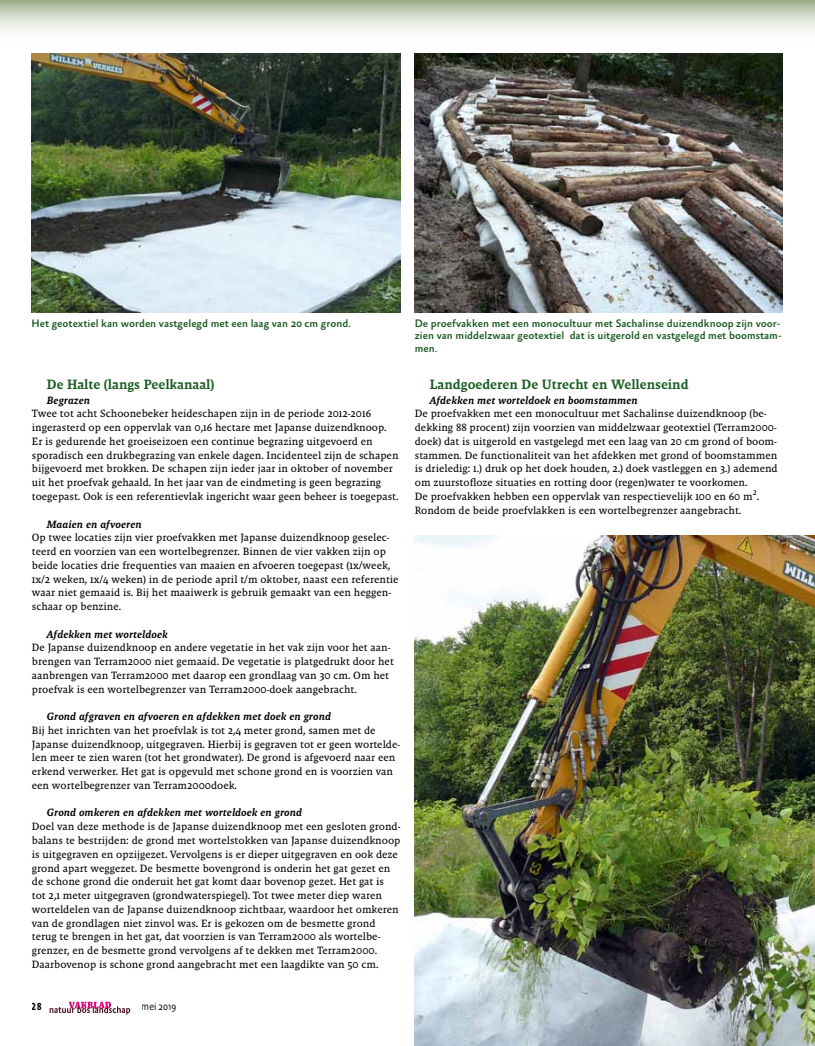
<style>
.page{position:relative;width:815px;height:1046px;background:#fff}
.page>*{position:absolute;margin:0;border:0;box-sizing:border-box;transform-origin:0 0}
.t1{font:13.75px "Malaga Med";color:#195b1f}
.t2{font:500 11px/12.5px "Absara Sans";color:#195b1f;text-align:justify}
.t3{font:10.75px/13.8px "Malaga Reg";color:#000}
.t4{font:italic 10.75px "Malaga Med";color:#000}
.t5{font:300 10.38px "Absara Sans Head";color:#000}
.t6{font:500 10.38px "Absara Sans TF Head";color:#000}
</style>
<div class="page">
<img style="left:415px;top:535px;width:400px;height:510px">
<svg style="left:0;top:0;width:815px;height:31px;background:#cfd7c6"></svg>
<img style="left:414px;top:53px;width:369px;height:259px">
<img style="left:32px;top:53px;width:368px;height:259px">
<svg style="left:50px;top:1001px;width:80px;height:13px"></svg>
<p class="t2" style="left:31px;top:317px;width:321px">Het geotextiel kan worden vastgelegd met een laag van 20 cm grond.</p>
<p class="t1" style="left:47px;top:376px;width:169px">De Halte (langs Peelkanaal)</p>
<p class="t4" style="left:47px;top:394px;width:45px">Begrazen</p>
<p class="t3" style="left:32px;top:407px;width:368px">Twee tot acht Schoonebeker heideschapen zijn in de periode 2012-2016 ingerasterd op een oppervlak van 0,16 hectare met Japanse duizendknoop.<br>Er is gedurende het groeiseizoen een continue begrazing uitgevoerd en sporadisch een drukbegrazing van enkele dagen. Incidenteel zijn de schapen bijgevoerd met brokken. De schapen zijn ieder jaar in oktober of november uit het proefvak gehaald. In het jaar van de eindmeting is geen begrazing toegepast. Ook is een referentievlak ingericht waar geen beheer is toegepast.</p>
<p class="t4" style="left:47px;top:517px;width:96px">Maaien en afvoeren</p>
<p class="t3" style="left:32px;top:530px;width:368px">Op twee locaties zijn vier proefvakken met Japanse duizendknoop geselec&shy;teerd en voorzien van een wortelbegrenzer. Binnen de vier vakken zijn op beide locaties drie frequenties van maaien en afvoeren toegepast (1x/week, 1x/2 weken, 1x/4 weken) in de periode april t/m oktober, naast een referentie waar niet gemaaid is. Bij het maaiwerk is gebruik gemaakt van een heggen&shy;schaar op benzine.</p>
<p class="t4" style="left:47px;top:627px;width:123px">Afdekken met worteldoek</p>
<p class="t3" style="left:32px;top:640px;width:364px">De Japanse duizendknoop en andere vegetatie in het vak zijn voor het aan&shy;brengen van Terram2000 niet gemaaid. De vegetatie is platgedrukt door het aanbrengen van Terram2000 met daarop een grondlaag van 30 cm. Om het proefvak is een wortelbegrenzer van Terram2000-doek aangebracht.</p>
<p class="t4" style="left:47px;top:710px;width:286px">Grond afgraven en afvoeren en afdekken met doek en grond</p>
<p class="t3" style="left:32px;top:723px;width:370px">Bij het inrichten van het proefvlak is tot 2,4 meter grond, samen met de Japanse duizendknoop, uitgegraven. Hierbij is gegraven tot er geen wortelde&shy;len meer te zien waren (tot het grondwater). De grond is afgevoerd naar een erkend verwerker. Het gat is opgevuld met schone grond en is voorzien van een wortelbegrenzer van Terram2000doek.</p>
<p class="t4" style="left:47px;top:806px;width:257px">Grond omkeren en afdekken met worteldoek en grond</p>
<p class="t3" style="left:32px;top:819px;width:370px">Doel van deze methode is de Japanse duizendknoop met een gesloten grond&shy;balans te bestrijden: de grond met wortelstokken van Japanse duizendknoop is uitgegraven en opzijgezet. Vervolgens is er dieper uitgegraven en ook deze grond apart weggezet. De besmette bovengrond is onderin het gat gezet en de schone grond die onderuit het gat komt daar bovenop gezet. Het gat is tot 2,1 meter uitgegraven (grondwaterspiegel). Tot twee meter diep waren worteldelen van de Japanse duizendknoop zichtbaar, waardoor het omkeren van de grondlagen niet zinvol was. Er is gekozen om de besmette grond terug te brengen in het gat, dat voorzien is van Terram2000 als wortelbe&shy;grenzer, en de besmette grond vervolgens af te dekken met Terram2000.<br>Daarbovenop is schone grond aangebracht met een laagdikte van 50 cm.</p>
<p class="t6" style="left:32px;top:999px;width:11px">28</p>
<p class="t5" style="left:142px;top:999px;width:36px">mei 2019</p>
<p class="t2" style="left:415px;top:317px;width:368px">De proefvakken met een monocultuur met Sachalinse duizendknoop zijn voor&shy;zien van middelzwaar geotextiel dat is uitgerold en vastgelegd met boomstam&shy;men.</p>
<p class="t1" style="left:430px;top:376px;width:260px">Landgoederen De Utrecht en Wellenseind</p>
<p class="t4" style="left:430px;top:394px;width:210px">Afdekken met worteldoek en boomstammen</p>
<p class="t3" style="left:415px;top:407px;width:364px">De proefvakken met een monocultuur met Sachalinse duizendknoop (be&shy;dekking 88 procent) zijn voorzien van middelzwaar geotextiel (Terram2000- doek) dat is uitgerold en vastgelegd met een laag van 20 cm grond of boom&shy;stammen. De functionaliteit van het afdekken met grond of boomstammen is drieledig: 1.) druk op het doek houden, 2.) doek vastleggen en 3.) ademend om zuurstofloze situaties en rotting door (regen)water te voorkomen.<br>De proefvakken hebben een oppervlak van respectievelijk 100 en 60 m².<br>Rondom de beide proefvlakken is een wortelbegrenzer aangebracht.</p>
</div>
